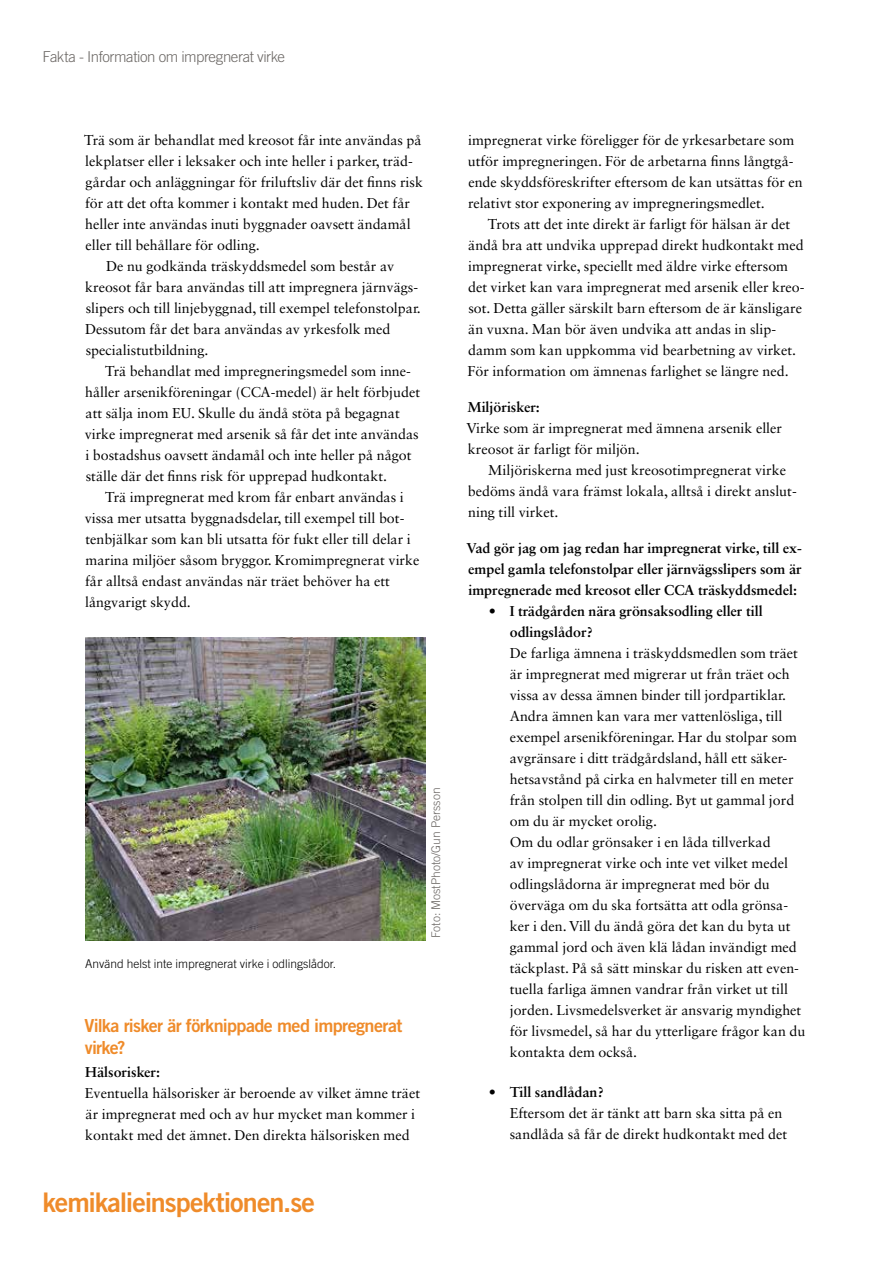
<style>
.page{position:relative;width:893px;height:1263px;background:#fff}
.page>*{position:absolute;margin:0;border:0;box-sizing:border-box;transform-origin:0 0}
.Webbadress{font:27px "Trade Gothic LT Std Bd 2";letter-spacing:-.04em;color:#ef8b2a}
.Rubrik_löpande{font:18px/22.5px "Trade Gothic LT Std Bd 2";letter-spacing:-.035em;color:#ef8b2a}
.Publikationsnamn{font:300 15px "Trade Gothic LT Std";letter-spacing:-.025em;color:#6b6764}
.Brödtext{font:14.25px/21px "Sabon LT Std";color:#000}
.Brödtext_UI{font:14.25px/21px "Sabon LT Std";color:#000}
.Brödtext_UI-2{font:700 14.25px/21px "Sabon LT Std";color:#000;text-align:justify}
.Bildtext{font:300 12px "Trade Gothic LT Std";color:#000}
.Bildbyline{font:300 12px "Trade Gothic LT Std";color:#6b6764}
.s1{font-weight:700}
</style>
<div class="page">
<img style="left:85px;top:637px;width:340px;height:303px">
<p class="Publikationsnamn" style="left:43px;top:48px;width:244px">Fakta - Information om impregnerat virke</p>
<p class="Brödtext_UI" style="left:84px;top:129px;width:340px">Trä som är behandlat med kreosot får inte användas på lekplatser eller i leksaker och inte heller i parker, träd&shy;gårdar och anläggningar för friluftsliv där det finns risk för att det ofta kommer i kontakt med huden. Det får heller inte användas inuti byggnader oavsett ändamål eller till behållare för odling.</p>
<p class="Brödtext" style="left:85px;top:255px;width:337px;text-indent:21px">De nu godkända träskyddsmedel som består av kreosot får bara användas till att impregnera järnvägs&shy;slipers och till linjebyggnad, till exempel telefonstolpar.<br>Dessutom får det bara användas av yrkesfolk med specialistutbildning.</p>
<p class="Brödtext" style="left:85px;top:360px;width:337px;text-indent:20px">Trä behandlat med impregneringsmedel som inne&shy;håller arsenikföreningar (CCA-medel) är helt förbjudet att sälja inom EU. Skulle du ändå stöta på begagnat virke impregnerat med arsenik så får det inte användas i bostadshus oavsett ändamål och inte heller på något ställe där det finns risk för upprepad hudkontakt.</p>
<p class="Brödtext" style="left:85px;top:486px;width:336px;text-indent:20px">Trä impregnerat med krom får enbart användas i vissa mer utsatta byggnadsdelar, till exempel till bot&shy;tenbjälkar som kan bli utsatta för fukt eller till delar i marina miljöer såsom bryggor. Kromimpregnerat virke får alltså endast användas när träet behöver ha ett långvarigt skydd.</p>
<p class="Bildtext" style="left:85px;top:957px;width:253px">Använd helst inte impregnerat virke i odlingslådor.</p>
<p class="Bildbyline" style="left:429px;top:938px;width:152px;rotate:-90deg">Foto: MostPhoto/Gun Persson</p>
<h2 class="Rubrik_löpande" style="left:84px;top:1013px;width:320px">Vilka risker är förknippade med impregnerat virke?</h2>
<p class="Brödtext_UI-2" style="left:85px;top:1061px;width:76px">Hälsorisker:</p>
<p class="Brödtext_UI" style="left:85px;top:1082px;width:337px">Eventuella hälsorisker är beroende av vilket ämne träet är impregnerat med och av hur mycket man kommer i kontakt med det ämnet. Den direkta hälsorisken med</p>
<p class="Webbadress" style="left:43px;top:1185px;width:274px">kemikalieinspektionen.se</p>
<p class="Brödtext_UI" style="left:468px;top:129px;width:336px">impregnerat virke föreligger för de yrkesarbetare som utför impregneringen. För de arbetarna finns långtgå&shy;ende skyddsföreskrifter eftersom de kan utsättas för en relativt stor exponering av impregneringsmedlet.</p>
<p class="Brödtext" style="left:468px;top:213px;width:339px;text-indent:20px">Trots att det inte direkt är farligt för hälsan är det ändå bra att undvika upprepad direkt hudkontakt med impregnerat virke, speciellt med äldre virke eftersom det virket kan vara impregnerat med arsenik eller kreo&shy;sot. Detta gäller särskilt barn eftersom de är känsligare än vuxna. Man bör även undvika att andas in slip&shy;damm som kan uppkomma vid bearbetning av virket.<br>För information om ämnenas farlighet se längre ned.</p>
<p class="Brödtext_UI-2" style="left:467px;top:396px;width:74px">Miljörisker:</p>
<p class="Brödtext_UI" style="left:466px;top:417px;width:317px">Virke som är impregnerat med ämnena arsenik eller kreosot är farligt för miljön.</p>
<p class="Brödtext" style="left:468px;top:459px;width:330px;text-indent:20px">Miljöriskerna med just kreosotimpregnerat virke bedöms ändå vara främst lokala, alltså i direkt anslut&shy;ning till virket.</p>
<p class="Brödtext_UI-2" style="left:466px;top:537px;width:337px">Vad gör jag om jag redan har impregnerat virke, till ex&shy;empel gamla telefonstolpar eller järnvägsslipers som är impregnerade med kreosot eller CCA träskyddsmedel:</p>
<p class="Brödtext" style="left:510px;top:600px;width:297px;text-indent:-21px"><span class="s1">• I trädgården nära grönsaksodling eller till odlingslådor?<br></span>De farliga ämnena i träskyddsmedlen som träet är impregnerat med migrerar ut från träet och vissa av dessa ämnen binder till jordpartiklar.<br>Andra ämnen kan vara mer vattenlösliga, till exempel arsenikföreningar. Har du stolpar som avgränsare i ditt trädgårdsland, håll ett säker&shy;hetsavstånd på cirka en halvmeter till en meter från stolpen till din odling. Byt ut gammal jord om du är mycket orolig.<br>Om du odlar grönsaker i en låda tillverkad<br>av impregnerat virke och inte vet vilket medel odlingslådorna är impregnerat med bör du överväga om du ska fortsätta att odla grönsa&shy;ker i den. Vill du ändå göra det kan du byta ut gammal jord och även klä lådan invändigt med täckplast. På så sätt minskar du risken att even&shy;tuella farliga ämnen vandrar från virket ut till jorden. Livsmedelsverket är ansvarig myndighet för livsmedel, så har du ytterligare frågor kan du kontakta dem också.</p>
<p class="Brödtext" style="left:510px;top:1081px;width:279px;text-indent:-21px"><span class="s1">• Till sandlådan?<br></span>Eftersom det är tänkt att barn ska sitta på en sandlåda så får de direkt hudkontakt med det</p>
</div>
